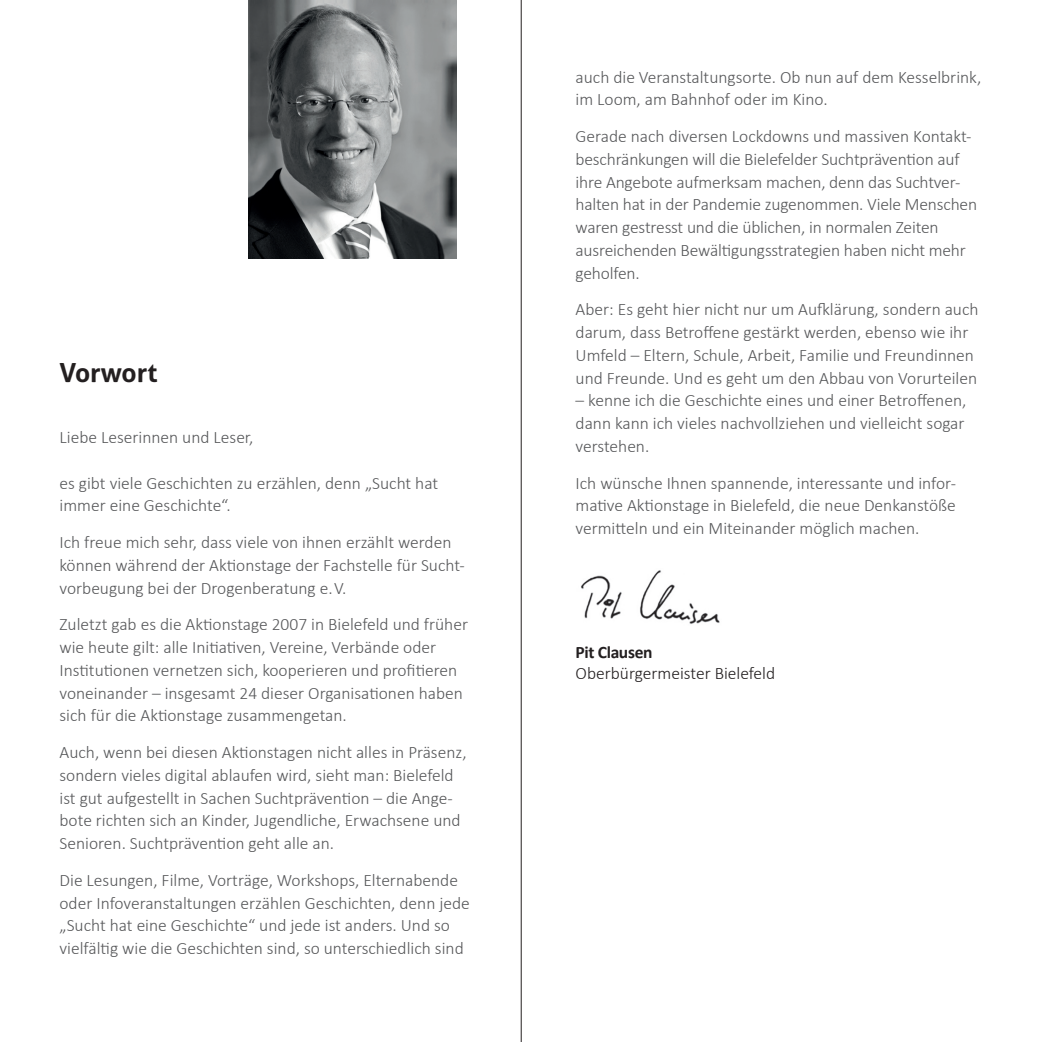
<style>
.page{position:relative;width:1042px;height:1042px;background:#fff}
.page>*{position:absolute;margin:0;border:0;box-sizing:border-box;transform-origin:0 0}
.t1{font:700 26.25px "Aller";color:#231f20}
.t2{font:300 17.5px/22.8px "Calibri";color:#57585a}
.t3{font:300 17.5px "Calibri";color:#231f20}
.t4{font:700 17.5px "Calibri";letter-spacing:-.02em;color:#231f20}
</style>
<div class="page">
<img style="left:248px;top:0;width:208px;height:258px">
<img style="left:581px;top:570px;width:139px;height:54px">
<hr style="left:521px;top:0;width:1px;height:1042px;background:#231f20">
<h1 class="t1" style="left:60px;top:356px;width:99px">Vorwort</h1>
<p class="t2" style="left:60px;top:426px;width:196px">Liebe Leserinnen und Leser,</p>
<p class="t2" style="left:60px;top:471px;width:380px">es gibt viele Geschichten zu erzählen, denn „Sucht hat immer eine Geschichte“.</p>
<p class="t2" style="left:60px;top:531px;width:407px">Ich freue mich sehr, dass viele von ihnen erzählt werden können während der Aktionstage der Fachstelle für Sucht&shy;vorbeugung bei der Drogenberatung e. V.</p>
<p class="t2" style="left:60px;top:613px;width:410px">Zuletzt gab es die Aktionstage 2007 in Bielefeld und früher wie heute gilt: alle Initiativen, Vereine, Verbände oder Institutionen vernetzen sich, kooperieren und profitieren voneinander – insgesamt 24 dieser Organisationen haben sich für die Aktionstage zusammengetan.</p>
<p class="t2" style="left:60px;top:741px;width:409px">Auch, wenn bei diesen Aktionstagen nicht alles in Präsenz, sondern vieles digital ablaufen wird, sieht man: Bielefeld ist gut aufgestellt in Sachen Suchtprävention – die Ange&shy;bote richten sich an Kinder, Jugendliche, Erwachsene und Senioren. Suchtprävention geht alle an.</p>
<p class="t2" style="left:60px;top:868px;width:412px">Die Lesungen, Filme, Vorträge, Workshops, Elternabende oder Infoveranstaltungen erzählen Geschichten, denn jede „Sucht hat eine Geschichte“ und jede ist anders. Und so vielfältig wie die Geschichten sind, so unterschiedlich sind</p>
<p class="t2" style="left:575px;top:65px;width:407px">auch die Veranstaltungsorte. Ob nun auf dem Kesselbrink, im Loom, am Bahnhof oder im Kino.</p>
<p class="t2" style="left:575px;top:125px;width:403px">Gerade nach diversen Lockdowns und massiven Kontakt&shy;beschränkungen will die Bielefelder Suchtprävention auf ihre Angebote aufmerksam machen, denn das Suchtver&shy;halten hat in der Pandemie zugenommen. Viele Menschen waren gestresst und die üblichen, in normalen Zeiten ausreichenden Bewältigungsstrategien haben nicht mehr geholfen.</p>
<p class="t2" style="left:575px;top:298px;width:404px">Aber: Es geht hier nicht nur um Aufklärung, sondern auch darum, dass Betroffene gestärkt werden, ebenso wie ihr Umfeld – Eltern, Schule, Arbeit, Familie und Freundinnen und Freunde. Und es geht um den Abbau von Vorurteilen</p>
<p class="t2" style="left:575px;top:389px;width:392px;text-align:justify">– kenne ich die Geschichte eines und einer Betroffenen, dann kann ich vieles nachvollziehen und vielleicht sogar verstehen.</p>
<p class="t2" style="left:575px;top:471px;width:382px;text-align:justify">Ich wünsche Ihnen spannende, interessante und infor&shy;mative Aktionstage in Bielefeld, die neue Denkanstöße vermitteln und ein Miteinander möglich machen.</p>
<p class="t4" style="left:575px;top:641px;width:78px">Pit Clausen</p>
<p class="t3" style="left:575px;top:662px;width:201px">Oberbürgermeister Bielefeld</p>
</div>
